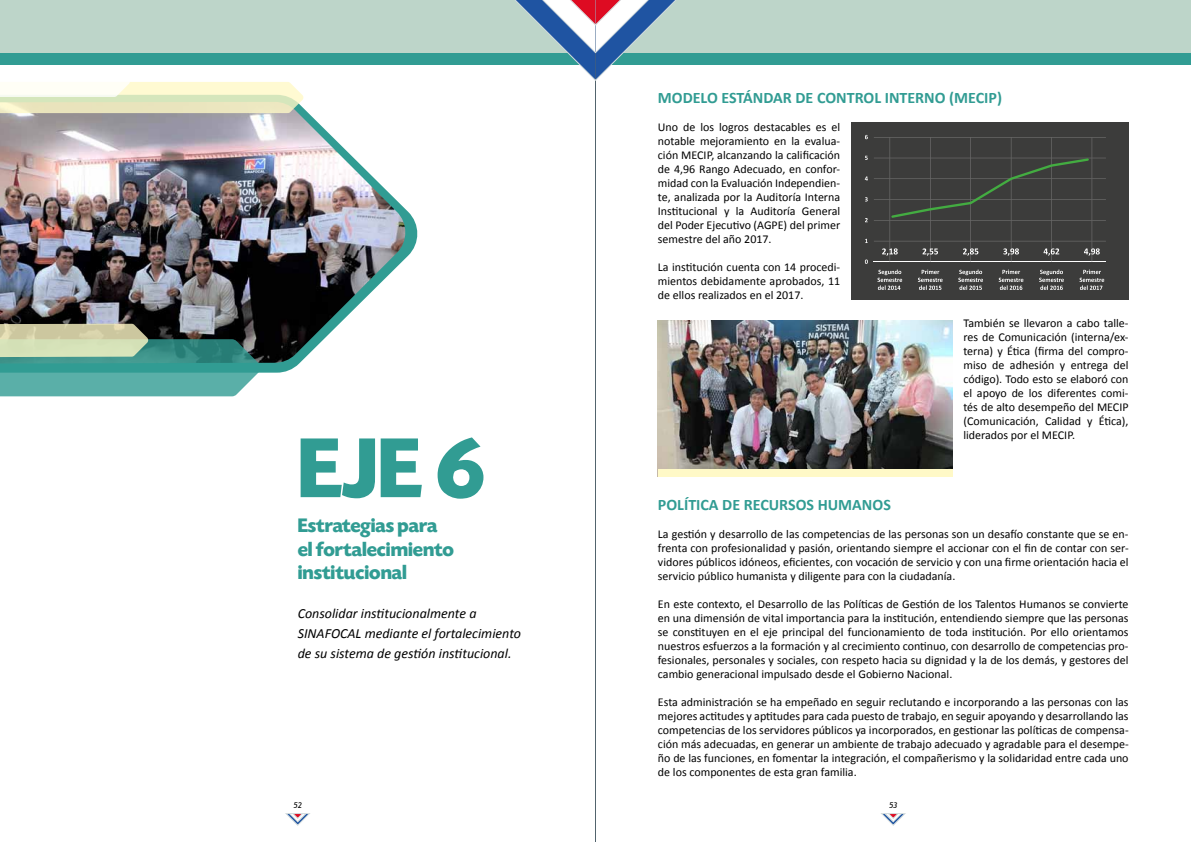
<style>
.page{position:relative;width:1191px;height:842px;background:#fff}
.page>*{position:absolute;margin:0;border:0;box-sizing:border-box;transform-origin:0 0}
.t1{font:700 89.4px "Today SHOP";color:#319c93}
.t2{font:700 20.6px/23.2px "Today SHOP";color:#319c93}
.t3{font:700 16px "Calibri";color:#319c93}
.t4{font:italic 14px/20px "Calibri";color:#000}
.t5{font:12px/14px "Calibri";color:#000;text-align:justify}
.t6{font:italic 8px "Trebuchet MS";color:#000}
</style>
<div class="page">
<div style="left:0;top:53px;width:595px;height:11px;background:#319c93"></div>
<div style="left:0;top:0;width:595px;height:53px;background:#bdd5c9"></div>
<svg style="left:286px;top:813px;width:23px;height:12px"></svg>
<div style="left:595px;top:53px;width:596px;height:11px;background:#319c93"></div>
<div style="left:595px;top:0;width:596px;height:53px;background:#bdd5c9"></div>
<hr style="left:595px;top:0;width:1px;height:842px;background:#52646d">
<svg style="left:501px;top:0;width:189px;height:81px"></svg>
<svg style="left:881px;top:813px;width:24px;height:12px"></svg>
<img style="left:658px;top:320px;width:294px;height:149px">
<div style="left:851px;top:122px;width:277px;height:178px;background:#3c3c3b"></div>
<svg style="left:877px;top:269px;width:25px;height:21px"></svg>
<svg style="left:865px;top:176px;width:3px;height:5px"></svg>
<svg style="left:918px;top:270px;width:24px;height:20px"></svg>
<svg style="left:958px;top:269px;width:25px;height:21px"></svg>
<svg style="left:998px;top:270px;width:25px;height:20px"></svg>
<svg style="left:1039px;top:269px;width:24px;height:21px"></svg>
<svg style="left:1079px;top:270px;width:25px;height:20px"></svg>
<svg style="left:874px;top:137px;width:232px;height:125px"></svg>
<div style="left:658px;top:469px;width:294px;height:7px;background:#fff9c7"></div>
<svg style="left:261px;top:211px;width:157px;height:162px"></svg>
<img style="left:0;top:109px;width:406px;height:254px">
<svg style="left:0;top:324px;width:261px;height:72px;background:#6aa394"></svg>
<svg style="left:0;top:82px;width:304px;height:31px"></svg>
<h1 class="t1" style="left:298px;top:422px;width:188px">EJE 6</h1>
<h2 class="t2" style="left:298px;top:515px;width:158px">Estrategias para el fortalecimiento institucional</h2>
<p class="t4" style="left:298px;top:603px;width:225px">Consolidar institucionalmente a<br>SINAFOCAL mediante el fortalecimiento de su sistema de gestión institucional.</p>
<h3 class="t3" style="left:658px;top:87px;width:346px">MODELO ESTÁNDAR DE CONTROL INTERNO (MECIP)</h3>
<p class="t5" style="left:658px;top:120px;width:184px">Uno de los logros destacables es el notable mejoramiento en la evalua&shy;ción MECIP, alcanzando la calificación de 4,96 Rango Adecuado, en confor&shy;midad con la Evaluación Independien&shy;te, analizada por la Auditoría Interna Institucional y la Auditoría General del Poder Ejecutivo (AGPE) del primer semestre del año 2017.</p>
<p class="t5" style="left:658px;top:260px;width:184px">La institución cuenta con 14 procedi&shy;mientos debidamente aprobados, 11 de ellos realizados en el 2017.</p>
<p class="t5" style="left:963px;top:316px;width:167px">También se llevaron a cabo talle&shy;res de Comunicación (interna/ex&shy;terna) y Ética (firma del compro&shy;miso de adhesión y entrega del código). Todo esto se elaboró con el apoyo de los diferentes comi&shy;tés de alto desempeño del MECIP (Comunicación, Calidad y Ética), liderados por el MECIP.</p>
<h3 class="t3" style="left:658px;top:495px;width:234px">POLÍTICA DE RECURSOS HUMANOS</h3>
<p class="t5" style="left:658px;top:527px;width:472px">La gestión y desarrollo de las competencias de las personas son un desafío constante que se en&shy;frenta con profesionalidad y pasión, orientando siempre el accionar con el fin de contar con ser&shy;vidores públicos idóneos, eficientes, con vocación de servicio y con una firme orientación hacia el servicio público humanista y diligente para con la ciudadanía.</p>
<p class="t5" style="left:658px;top:597px;width:472px">En este contexto, el Desarrollo de las Políticas de Gestión de los Talentos Humanos se convierte en una dimensión de vital importancia para la institución, entendiendo siempre que las personas se constituyen en el eje principal del funcionamiento de toda institución. Por ello orientamos nuestros esfuerzos a la formación y al crecimiento continuo, con desarrollo de competencias pro&shy;fesionales, personales y sociales, con respeto hacia su dignidad y la de los demás, y gestores del cambio generacional impulsado desde el Gobierno Nacional.</p>
<p class="t5" style="left:658px;top:695px;width:472px">Esta administración se ha empeñado en seguir reclutando e incorporando a las personas con las mejores actitudes y aptitudes para cada puesto de trabajo, en seguir apoyando y desarrollando las competencias de los servidores públicos ya incorporados, en gestionar las políticas de compensa&shy;ción más adecuadas, en generar un ambiente de trabajo adecuado y agradable para el desempe&shy;ño de las funciones, en fomentar la integración, el compañerismo y la solidaridad entre cada uno de los componentes de esta gran familia.</p>
<p class="t6" style="left:293px;top:800px;width:10px">52</p>
<p class="t6" style="left:889px;top:800px;width:10px">53</p>
</div>
